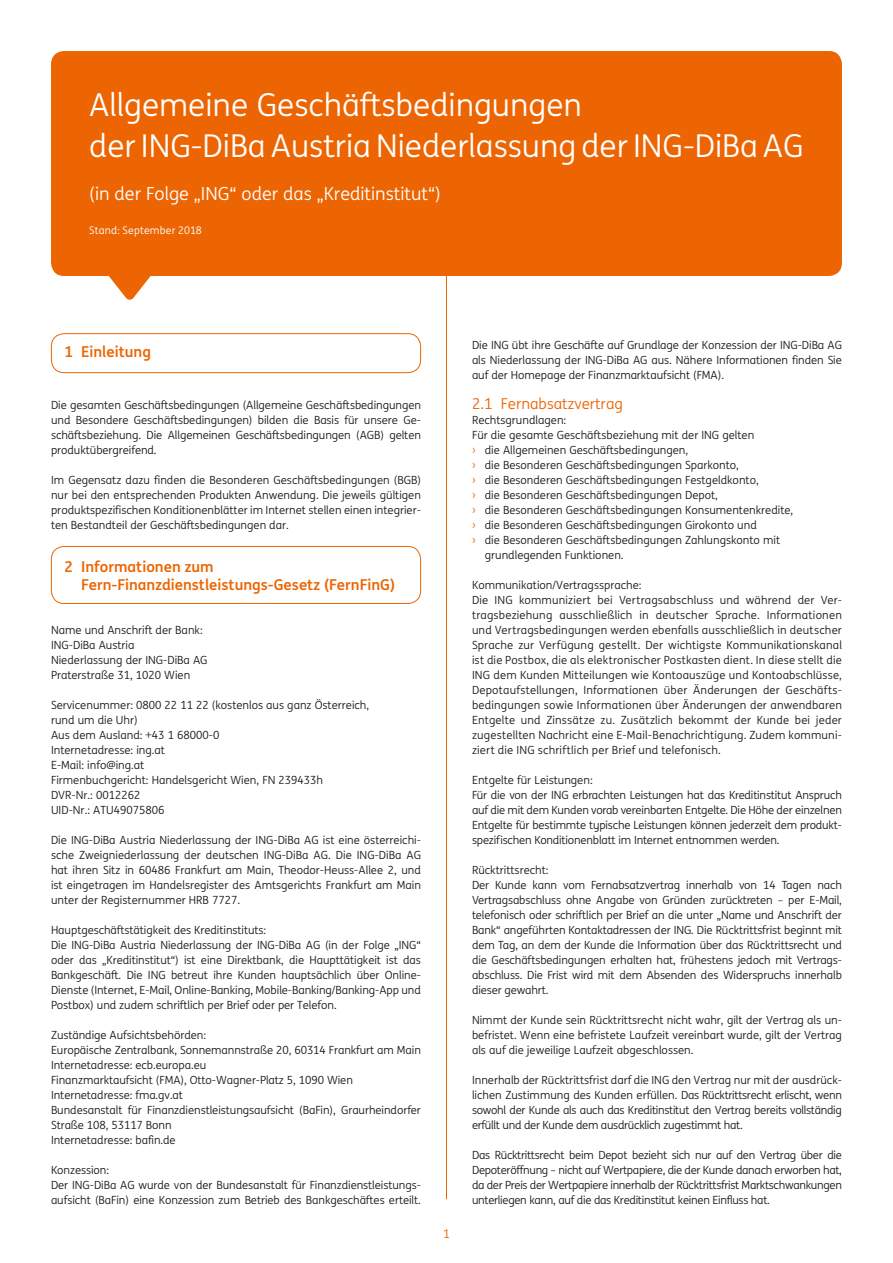
<style>
.page{position:relative;width:893px;height:1263px;background:#fff}
.page>*{position:absolute;margin:0;border:0;box-sizing:border-box;transform-origin:0 0}
.t1{font:31.5px/40.5px "ING Me";color:#fff}
.t2{font:18px "ING Me";color:#fff}
.t3{font:700 15px/18px "ING Me";color:#ec6502}
.t4{font:15px "ING Me";color:#ec6502}
.t5{font:12px "ING Me";color:#ec6502}
.t6{font:11.25px/15px "ING Me";letter-spacing:-.005em;color:#1a1a18;text-align:justify}
.t7{font:11.25px/15px "ING Me";letter-spacing:.015em;color:#1a1a18}
.t8{font:10.5px "ING Me";letter-spacing:.015em;color:#fff}
.s1{font-size:12px;color:#ec6502}
</style>
<div class="page">
<hr style="left:446px;top:54px;width:1px;height:1145px;background:#ec6502">
<div style="left:51px;top:546px;width:370px;height:58px;border:1px solid #ec6502;border-radius:13px"></div>
<div style="left:51px;top:51px;width:791px;height:225px;background:#ec6502;border-radius:13px"></div>
<svg style="left:109px;top:276px;width:42px;height:24px"></svg>
<div style="left:51px;top:333px;width:370px;height:40px;border:1px solid #ec6502;border-radius:13px"></div>
<h1 class="t1" style="left:89px;top:83px;width:716px">Allgemeine Geschäftsbedingungen<br>der ING-DiBa Austria Niederlassung der ING-DiBa AG</h1>
<h2 class="t2" style="left:89px;top:180px;width:353px">(in der Folge „ING“ oder das „Kreditinstitut“)</h2>
<p class="t8" style="left:89px;top:223px;width:114px">Stand: September 2018</p>
<h3 class="t3" style="left:65px;top:342px;width:88px">1 Einleitung</h3>
<p class="t6" style="left:51px;top:397px;width:371px">Die gesamten Geschäftsbedingungen (Allgemeine Geschäftsbedingungen und Besondere Geschäftsbedingungen) bilden die Basis für unsere Ge&shy;schäftsbeziehung. Die Allgemeinen Geschäftsbedingungen (AGB) gelten produktübergreifend.</p>
<p class="t6" style="left:51px;top:472px;width:371px">Im Gegensatz dazu finden die Besonderen Geschäftsbedingungen (BGB) nur bei den entsprechenden Produkten Anwendung. Die jeweils gültigen produktspezifischen Konditionenblätter im Internet stellen einen integrier&shy;ten Bestandteil der Geschäftsbedingungen dar.</p>
<h3 class="t3" style="left:81px;top:556px;width:316px;text-indent:-16px">2 Informationen zum<br>Fern-Finanzdienstleistungs-Gesetz (FernFinG)</h3>
<p class="t6" style="left:51px;top:622px;width:158px;text-align:left">Name und Anschrift der Bank:<br>ING-DiBa Austria<br>Niederlassung der ING-DiBa AG<br>Praterstraße 31, 1020 Wien</p>
<p class="t6" style="left:51px;top:697px;width:320px;text-align:left">Servicenummer: 0800 22 11 22 (kostenlos aus ganz Österreich, rund um die Uhr)<br>Aus dem Ausland: +43 1 68000-0<br>Internetadresse: ing.at<br>E-Mail: info@ing.at<br>Firmenbuchgericht: Handelsgericht Wien, FN 239433h<br>DVR-Nr.: 0012262<br>UID-Nr.: ATU49075806</p>
<p class="t6" style="left:51px;top:832px;width:371px">Die ING-DiBa Austria Niederlassung der ING-DiBa AG ist eine österreichi&shy;sche Zweigniederlassung der deutschen ING-DiBa AG. Die ING-DiBa AG hat ihren Sitz in 60486 Frankfurt am Main, Theodor-Heuss-Allee 2, und ist eingetragen im Handelsregister des Amtsgerichts Frankfurt am Main unter der Registernummer HRB 7727.</p>
<p class="t6" style="left:51px;top:922px;width:371px;text-align:left">Hauptgeschäftstätigkeit des Kreditinstituts:<br>Die ING-DiBa Austria Niederlassung der ING-DiBa AG (in der Folge „ING“ oder das „Kreditinstitut“) ist eine Direktbank, die Haupttätigkeit ist das Bankgeschäft. Die ING betreut ihre Kunden hauptsächlich über Online-Dienste (Internet, E-Mail, Online-Banking, Mobile-Banking/Banking-App und Postbox) und zudem schriftlich per Brief oder per Telefon.</p>
<p class="t6" style="left:51px;top:1027px;width:371px;text-align:left">Zuständige Aufsichtsbehörden:<br>Europäische Zentralbank, Sonnemannstraße 20, 60314 Frankfurt am Main Internetadresse: ecb.europa.eu<br>Finanzmarktaufsicht (FMA), Otto-Wagner-Platz 5, 1090 Wien Internetadresse: fma.gv.at<br>Bundesanstalt für Finanzdienstleistungsaufsicht (BaFin), Graurheindorfer Straße 108, 53117 Bonn<br>Internetadresse: bafin.de</p>
<p class="t6" style="left:51px;top:1162px;width:371px;text-align:left">Konzession:<br>Der ING-DiBa AG wurde von der Bundesanstalt für Finanzdienstleistungs&shy;aufsicht (BaFin) eine Konzession zum Betrieb des Bankgeschäftes erteilt.</p>
<p class="t5" style="left:443px;top:1225px;width:8px">1</p>
<p class="t6" style="left:472px;top:337px;width:371px">Die ING übt ihre Geschäfte auf Grundlage der Konzession der ING-DiBa AG als Niederlassung der ING-DiBa AG aus. Nähere Informationen finden Sie auf der Homepage der Finanzmarktaufsicht (FMA).</p>
<h3 class="t4" style="left:472px;top:393px;width:152px">2.1 Fernabsatzvertrag</h3>
<p class="t6" style="left:472px;top:412px;width:96px">Rechtsgrundlagen:</p>
<p class="t6" style="left:472px;top:427px;width:284px">Für die gesamte Geschäftsbeziehung mit der ING gelten</p>
<p class="t6" style="left:472px;top:442px;width:218px"><span class="s1">›</span> die Allgemeinen Geschäftsbedingungen,</p>
<p class="t6" style="left:472px;top:457px;width:268px"><span class="s1">›</span> die Besonderen Geschäftsbedingungen Sparkonto,</p>
<p class="t6" style="left:472px;top:472px;width:288px"><span class="s1">›</span> die Besonderen Geschäftsbedingungen Festgeldkonto,</p>
<p class="t6" style="left:472px;top:487px;width:247px"><span class="s1">›</span> die Besonderen Geschäftsbedingungen Depot,</p>
<p class="t6" style="left:472px;top:502px;width:323px"><span class="s1">›</span> die Besonderen Geschäftsbedingungen Konsumentenkredite,</p>
<p class="t6" style="left:472px;top:517px;width:286px"><span class="s1">›</span> die Besonderen Geschäftsbedingungen Girokonto und</p>
<p class="t6" style="left:472px;top:532px;width:310px"><span class="s1">›</span> die Besonderen Geschäftsbedingungen Zahlungskonto mit</p>
<p class="t6" style="left:485px;top:547px;width:140px">grundlegenden Funktionen.</p>
<p class="t7" style="left:472px;top:577px;width:371px">Kommunikation/Vertragssprache:<br>Die ING kommuniziert bei Vertragsabschluss und während der Ver&shy;tragsbeziehung ausschließlich in deutscher Sprache. Informationen und Vertragsbedingungen werden ebenfalls ausschließlich in deutscher Sprache zur Verfügung gestellt. Der wichtigste Kommunikationskanal ist die Postbox, die als elektronischer Postkasten dient. In diese stellt die ING dem Kunden Mitteilungen wie Kontoauszüge und Kontoabschlüsse, Depotaufstellungen, Informationen über Änderungen der Geschäfts&shy;bedingungen sowie Informationen über Änderungen der anwendbaren Entgelte und Zinssätze zu. Zusätzlich bekommt der Kunde bei jeder zugestellten Nachricht eine E-Mail-Benachrichtigung. Zudem kommuni&shy;ziert die ING schriftlich per Brief und telefonisch.</p>
<p class="t6" style="left:472px;top:772px;width:371px;text-align:left">Entgelte für Leistungen:<br>Für die von der ING erbrachten Leistungen hat das Kreditinstitut Anspruch auf die mit dem Kunden vorab vereinbarten Entgelte. Die Höhe der einzelnen Entgelte für bestimmte typische Leistungen können jederzeit dem produkt&shy;spezifischen Konditionenblatt im Internet entnommen werden.</p>
<p class="t6" style="left:472px;top:862px;width:371px;text-align:left">Rücktrittsrecht:<br>Der Kunde kann vom Fernabsatzvertrag innerhalb von 14 Tagen nach Vertragsabschluss ohne Angabe von Gründen zurücktreten – per E-Mail, telefonisch oder schriftlich per Brief an die unter „Name und Anschrift der Bank“ angeführten Kontaktadressen der ING. Die Rücktrittsfrist beginnt mit dem Tag, an dem der Kunde die Information über das Rücktrittsrecht und die Geschäftsbedingungen erhalten hat, frühestens jedoch mit Vertrags&shy;abschluss. Die Frist wird mit dem Absenden des Widerspruchs innerhalb dieser gewahrt.</p>
<p class="t6" style="left:472px;top:1012px;width:371px">Nimmt der Kunde sein Rücktrittsrecht nicht wahr, gilt der Vertrag als un&shy;befristet. Wenn eine befristete Laufzeit vereinbart wurde, gilt der Vertrag als auf die jeweilige Laufzeit abgeschlossen.</p>
<p class="t6" style="left:472px;top:1072px;width:371px">Innerhalb der Rücktrittsfrist darf die ING den Vertrag nur mit der ausdrück&shy;lichen Zustimmung des Kunden erfüllen. Das Rücktrittsrecht erlischt, wenn sowohl der Kunde als auch das Kreditinstitut den Vertrag bereits vollständig erfüllt und der Kunde dem ausdrücklich zugestimmt hat.</p>
<p class="t6" style="left:472px;top:1147px;width:371px">Das Rücktrittsrecht beim Depot bezieht sich nur auf den Vertrag über die Depoteröffnung – nicht auf Wertpapiere, die der Kunde danach erworben hat, da der Preis der Wertpapiere innerhalb der Rücktrittsfrist Marktschwankungen unterliegen kann, auf die das Kreditinstitut keinen Einfluss hat.</p>
</div>
